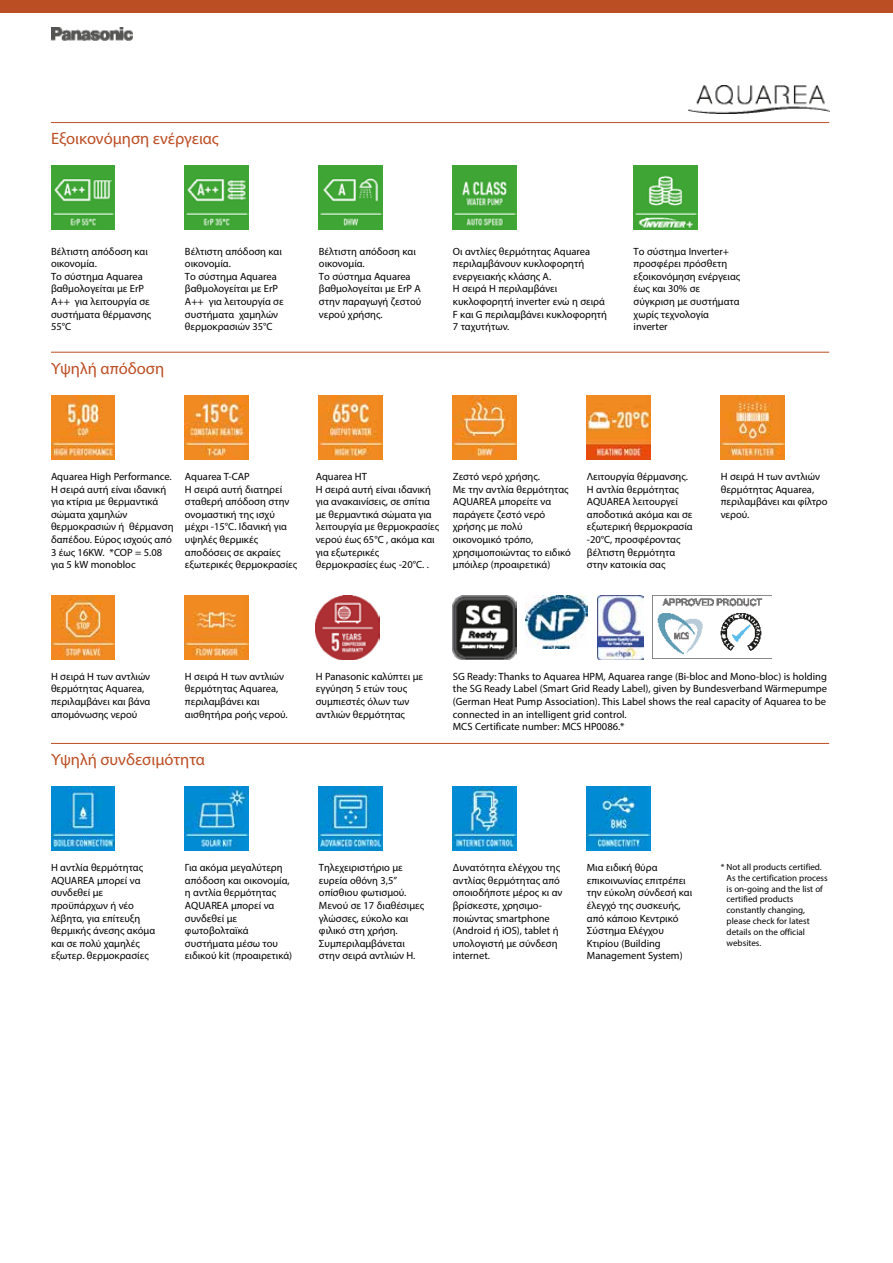
<style>
.page{position:relative;width:893px;height:1263px;background:#fff}
.page>*{position:absolute;margin:0;border:0;box-sizing:border-box;transform-origin:0 0}
.t1{font:16.5px "Myriad Pro";color:#bc4e24}
.t2{font:10.5px/12.6px "Myriad Pro";color:#000}
.t3{font:9px/10.8px "Myriad Pro";color:#000}
</style>
<div class="page">
<img style="left:319px;top:787px;width:64px;height:63px">
<img style="left:453px;top:595px;width:64px;height:64px">
<img style="left:525px;top:595px;width:63px;height:53px">
<img style="left:597px;top:595px;width:46px;height:64px">
<img style="left:653px;top:595px;width:119px;height:64px">
<img style="left:316px;top:595px;width:63px;height:64px">
<img style="left:453px;top:166px;width:64px;height:64px">
<img style="left:319px;top:166px;width:64px;height:64px">
<img style="left:185px;top:166px;width:64px;height:64px">
<img style="left:51px;top:166px;width:64px;height:64px">
<img style="left:51px;top:787px;width:64px;height:63px">
<img style="left:185px;top:787px;width:64px;height:63px">
<img style="left:587px;top:787px;width:64px;height:63px">
<img style="left:453px;top:787px;width:64px;height:63px">
<img style="left:634px;top:166px;width:63px;height:64px">
<img style="left:51px;top:395px;width:64px;height:64px">
<img style="left:319px;top:395px;width:64px;height:64px">
<img style="left:185px;top:395px;width:64px;height:64px">
<img style="left:185px;top:595px;width:64px;height:64px">
<img style="left:51px;top:595px;width:64px;height:64px">
<img style="left:587px;top:395px;width:64px;height:64px">
<img style="left:453px;top:395px;width:64px;height:64px">
<img style="left:721px;top:395px;width:63px;height:64px">
<hr style="left:51px;top:352px;width:778px;height:1px;background:#bc4e24">
<hr style="left:51px;top:122px;width:778px;height:1px;background:#bc4e24">
<hr style="left:51px;top:743px;width:778px;height:1px;background:#bc4e24">
<img style="left:689px;top:85px;width:140px;height:28px">
<div style="left:0;top:0;width:893px;height:13px;background:#bc4e24"></div>
<img style="left:51px;top:28px;width:81px;height:12px">
<h1 class="t1" style="left:51px;top:128px;width:169px">Εξοικονόμηση ενέργειας</h1>
<p class="t2" style="left:51px;top:245px;width:102px">Βέλτιστη απόδοση και οικονομία.<br>Το σύστημα Aquarea βαθμολογείται με ΕrP<br>Α++ για λειτουργία σε συστήματα θέρμανσης<br>55°C</p>
<p class="t2" style="left:185px;top:245px;width:100px">Βέλτιστη απόδοση και οικονομία.<br>Το σύστημα Aquarea βαθμολογείται με ΕrP<br>Α++ για λειτουργία σε συστήματα χαμηλών θερμοκρασιών 35°C</p>
<p class="t2" style="left:319px;top:245px;width:104px">Βέλτιστη απόδοση και οικονομία.<br>Το σύστημα Aquarea βαθμολογείται με ΕrP Α στην παραγωγή ζεστού νερού χρήσης.</p>
<h1 class="t1" style="left:51px;top:358px;width:115px">Υψηλή απόδοση</h1>
<p class="t2" style="left:453px;top:245px;width:156px">Οι αντλίες θερμότητας Aquarea περιλαμβάνουν κυκλοφορητή ενεργειακής κλάσης Α.<br>Η σειρά H περιλαμβάνει κυκλοφορητή inverter ενώ η σειρά<br>F και G περιλαμβάνει κυκλοφορητή<br>7 ταχυτήτων.</p>
<p class="t2" style="left:634px;top:245px;width:108px">Το σύστημα I nverter+ προσφέρει πρόσθετη εξοικονόμηση ενέργειας έως και 30% σε σύγκριση με συστήματα χωρίς τεχνολογία inverter</p>
<p class="t2" style="left:51px;top:470px;width:124px">Aquarea High Performance.<br>Η σειρά αυτή είναι ιδανική για κτίρια με θερμαντικά σώματα χαμηλών θερμοκρασιών ή θέρμανση δαπέδου. Εύρος ισχούς από<br>3 έως 16KW. *CO P = 5.08 για 5 kW monobloc</p>
<p class="t2" style="left:587px;top:470px;width:107px">Λειτουργία θέρμανσης.<br>Η αντλία θερμότητας<br>AQUAREA λειτουργεί αποδοτικά ακόμα και σε εξωτερική θερμοκρασία -20°C, προσφέροντας βέλτιστη θερμότητα στην κατοικία σας</p>
<p class="t2" style="left:453px;top:470px;width:120px">Ζεστό νερό χρήσης.<br>Με την αντλία θερμότητας<br>AQUAREA μπορείτε να παράγετε ζεστό νερό χρήσης με πολύ οικονομικό τρόπο, χρησιμοποιώντας το ειδικό μπόιλερ (προαιρετικά)</p>
<p class="t2" style="left:721px;top:470px;width:108px">H σειρά H των αντλιών θερμότητας Aquarea, περιλαμβάνει και φίλτρο νερού.</p>
<p class="t2" style="left:185px;top:470px;width:114px">Aquarea T‑CAP<br>Η σειρά αυτή διατηρεί σταθερή απόδοση στην ονομαστική της ισχύ μέχρι -15°C. Ιδανική για υψηλές θερμικές αποδόσεις σε ακραίες εξωτερικές θερμοκρασίες</p>
<p class="t2" style="left:316px;top:470px;width:125px">Aquarea HT<br>Η σειρά αυτή είναι ιδανική για ανακαινίσεις, σε σπίτια με θερμαντικά σώματα για λειτουργία με θερμοκρασίες νερού έως 65°C , ακόμα και για εξωτερικές θερμοκρασίες έως -20°C. .</p>
<p class="t2" style="left:51px;top:670px;width:101px">H σειρά H των αντλιών θερμότητας Aquarea, περιλαμβάνει και βάνα απομόνωσης νερού</p>
<p class="t2" style="left:185px;top:670px;width:104px">H σειρά H των αντλιών θερμότητας Aquarea, περιλαμβάνει και αισθητήρα ροής νερού.</p>
<h1 class="t1" style="left:51px;top:749px;width:156px">Υψηλή συνδεσιμότητα</h1>
<p class="t2" style="left:316px;top:670px;width:109px">H Panasonic καλύπτει με εγγύηση 5 ετών τους συμπιεστές όλων των αντλιών θερμότητας</p>
<p class="t2" style="left:453px;top:670px;width:376px">SG Ready: Thanks to Aquarea HPM, Aquarea range (Bi‑bloc and Mono‑bloc) is holding the SG Ready Label (Smart Grid Ready Label), given by Bundesverband Wärmepumpe (German Heat Pump Association). This Label shows the real capacity of Aquarea to be connected in an intelligent grid control.<br>MCS Certificate number: MCS HP0086.*</p>
<p class="t2" style="left:51px;top:861px;width:106px">Η αντλία θερμότητας<br>AQUAREA μπορεί να συνδεθεί με προϋπάρχων ή νέο λέβητα, για επίτευξη θερμικής άνεσης ακόμα και σε πολύ χαμηλές εξωτερ. θερμοκρασίες</p>
<p class="t2" style="left:587px;top:861px;width:107px">Μια ειδική θύρα επικοινωνίας επιτρέπει την εύκολη σύνδεσή και έλεγχό της συσκευής, από κάποιο Κεντρικό<br>Σύστημα Ελέγχου<br>Κτιρίου (Building<br>Μanagement System)</p>
<p class="t3" style="left:727px;top:861px;width:103px;text-indent:-6px">* N ot all products certified.<br>As the certification process is on-going and the list of certified products constantly changing, please check for latest details on the official websites.</p>
<p class="t2" style="left:185px;top:861px;width:109px">Για ακόμα μεγαλύτερη απόδοση και οικονομία, η αντλία θερμότητας<br>AQUAREA μπορεί να συνδεθεί με φωτοβολταϊκά συστήματα μέσω του ειδικού kit (προαιρετικά)</p>
<p class="t2" style="left:319px;top:861px;width:107px">Τηλεχειριστήριο με ευρεία οθόνη 3,5” οπίσθιου φωτισμού.<br>Μενού σε 17 διαθέσιμες γλώσσες, εύκολο και φιλικό στη χρήση.<br>Συμπεριλαμβάνεται στην σειρά αντλιών Η.</p>
<p class="t2" style="left:453px;top:861px;width:111px">Δυνατότητα ελέγχου της αντλίας θερμότητας από οποιοδήποτε μέρος κι αν βρίσκεστε, χρησιμο&shy;ποιώντας smartphone (Android ή iOS), tablet ή υπολογιστή με σύνδεση internet.</p>
</div>
